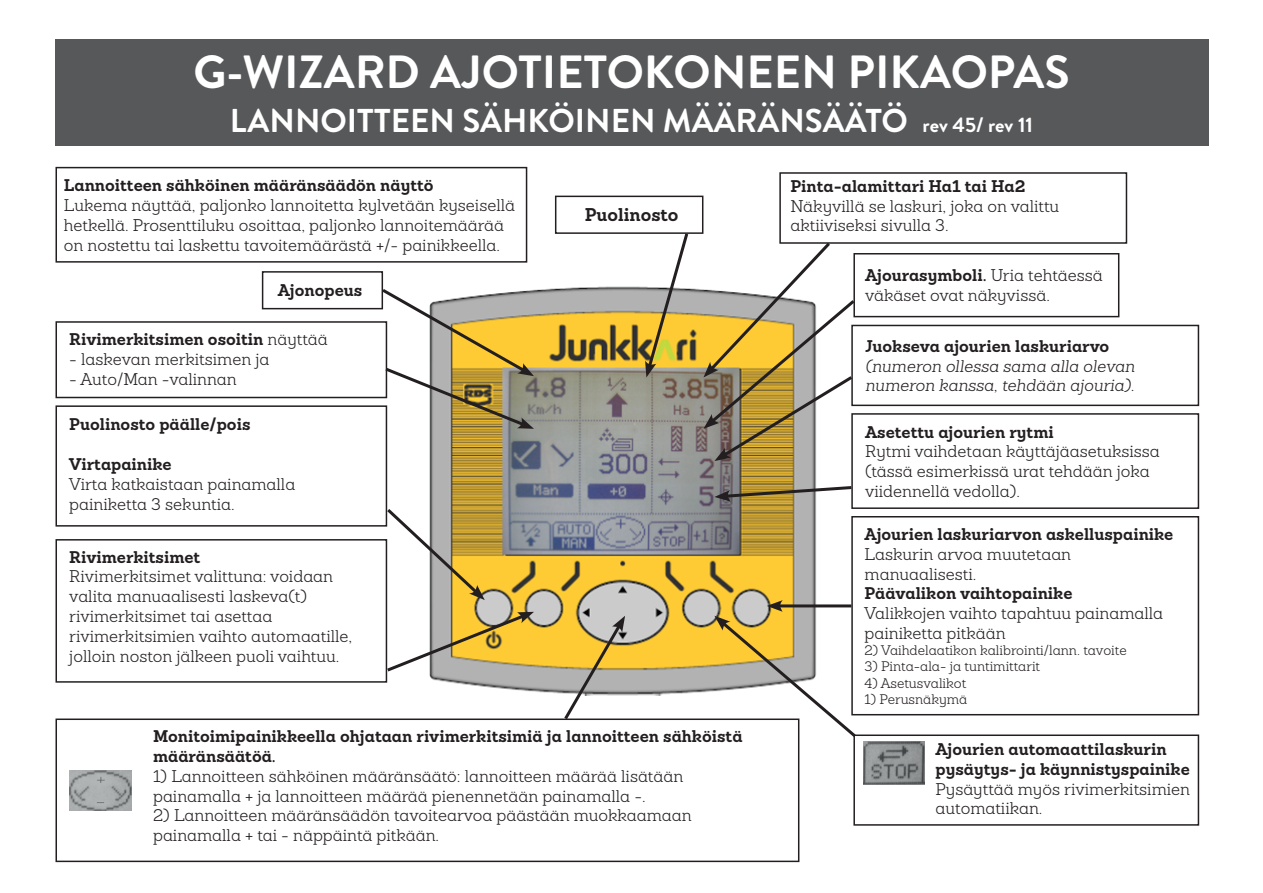
<style>
.page{position:relative;width:1263px;height:893px;background:#fff}
.page>*{position:absolute;margin:0;border:0;box-sizing:border-box;transform-origin:0 0}
.t1{font:700 46.5px "Brandon Grotesque";color:#fff}
.t2{font:700 33px "Brandon Grotesque";color:#fff}
.t3{font:700 18px "Sanchez";color:#231f20}
.t4{font:300 16.5px/19.8px "Sanchez";color:#231f20}
.t5{font:700 16.5px/19.8px "Sanchez";color:#231f20}
.t6{font:italic 300 16.5px/19.8px "Sanchez";color:#231f20}
.t7{font:300 13.5px "Sanchez";color:#231f20}
.s1{font-size:21px}
.s2{font-weight:300}
.s3{font-weight:700}
</style>
<div class="page">
<div style="left:853px;top:253px;width:266px;height:64px;border:2px solid #231f20"></div>
<img style="left:429px;top:286px;width:388px;height:409px">
<div style="left:55px;top:40px;width:1153px;height:106px;background:#57585a"></div>
<div style="left:555px;top:196px;width:148px;height:38px;border:2px solid #231f20"></div>
<div style="left:56px;top:167px;width:471px;height:96px;border:2px solid #231f20"></div>
<div style="left:56px;top:321px;width:331px;height:77px;border:2px solid #231f20"></div>
<div style="left:851px;top:325px;width:348px;height:81px;border:2px solid #231f20"></div>
<div style="left:779px;top:172px;width:348px;height:72px;border:2px solid #231f20"></div>
<div style="left:56px;top:405px;width:331px;height:122px;border:2px solid #231f20"></div>
<div style="left:851px;top:413px;width:348px;height:96px;border:2px solid #231f20"></div>
<div style="left:56px;top:539px;width:331px;height:144px;border:2px solid #231f20"></div>
<div style="left:56px;top:718px;width:743px;height:144px;border:2px solid #231f20"></div>
<div style="left:851px;top:516px;width:348px;height:199px;border:2px solid #231f20"></div>
<div style="left:262px;top:271px;width:121px;height:38px;border:2px solid #231f20"></div>
<div style="left:853px;top:734px;width:346px;height:92px;border:2px solid #231f20"></div>
<img style="left:69px;top:770px;width:62px;height:40px">
<img style="left:864px;top:741px;width:61px;height:44px">
<svg style="left:645px;top:231px;width:45px;height:146px"></svg>
<svg style="left:703px;top:239px;width:155px;height:222px"></svg>
<svg style="left:714px;top:484px;width:140px;height:18px"></svg>
<svg style="left:714px;top:600px;width:145px;height:140px"></svg>
<svg style="left:561px;top:616px;width:64px;height:105px"></svg>
<svg style="left:384px;top:612px;width:150px;height:62px"></svg>
<svg style="left:384px;top:506px;width:101px;height:94px"></svg>
<svg style="left:379px;top:286px;width:155px;height:143px"></svg>
<h1 class="t1" style="left:193px;top:39px;width:878px">G-WIZARD AJOTIETOKONEEN PIKAOPAS</h1>
<h2 class="t2" style="left:230px;top:98px;width:805px">LANNOITTEEN SÄHKÖINEN MÄÄRÄNSÄÄTÖ <span class="s1">rev 45/ rev 11</span></h2>
<p class="t5" style="left:64px;top:175px;width:371px">Lannoitteen sähköinen määränsäädön näyttö</p>
<p class="t4" style="left:64px;top:195px;width:453px">Lukema näyttää, paljonko lannoitetta kylvetään kyseisellä hetkellä. Prosenttiluku osoittaa, paljonko lannoitemäärää on nostettu tai laskettu tavoitemäärästä +/- painikkeella.</p>
<p class="t3" style="left:585px;top:203px;width:95px">Puolinosto</p>
<p class="t5" style="left:278px;top:280px;width:86px">Ajonopeus</p>
<p class="t5" style="left:69px;top:330px;width:260px">Rivimerkitsimen osoitin <span class="s2">näyttää</span></p>
<p class="t4" style="left:69px;top:349px;width:202px">- laskevan merkitsimen ja</p>
<p class="t4" style="left:69px;top:369px;width:169px">- Auto/Man -valinnan</p>
<p class="t5" style="left:69px;top:415px;width:183px">Puolinosto päälle/pois</p>
<p class="t5" style="left:69px;top:454px;width:104px">Virtapainike</p>
<p class="t4" style="left:69px;top:474px;width:227px">Virta katkaistaan painamalla painiketta 3 sekuntia.</p>
<p class="t5" style="left:69px;top:547px;width:133px">Rivimerkitsimet</p>
<p class="t4" style="left:69px;top:567px;width:284px">Rivimerkitsimet valittuna: voidaan valita manuaalisesti laskeva(t) rivimerkitsimet tai asettaa rivimerkitsimien vaihto automaatille, jolloin noston jälkeen puoli vaihtuu.</p>
<p class="t5" style="left:153px;top:726px;width:591px">Monitoimipainikkeella ohjataan rivimerkitsimiä ja lannoitteen sähköistä määränsäätöä.</p>
<p class="t4" style="left:153px;top:766px;width:532px">1) Lannoitteen sähköinen määränsäätö: lannoitteen määrää lisätään painamalla + ja lannoitteen määrää pienennetään painamalla -.</p>
<p class="t4" style="left:153px;top:805px;width:540px">2) Lannoitteen määränsäädön tavoitearvoa päästään muokkaamaan painamalla + tai - näppäintä pitkään.</p>
<p class="t5" style="left:790px;top:176px;width:237px">Pinta-alamittari Ha1 tai Ha2</p>
<p class="t4" style="left:790px;top:196px;width:270px">Näkyvillä se laskuri, joka on valittu aktiiviseksi sivulla 3.</p>
<p class="t4" style="left:865px;top:266px;width:239px"><span class="s3">Ajourasymboli.</span> Uria tehtäessä väkäset ovat näkyvissä.</p>
<p class="t5" style="left:865px;top:336px;width:246px">Juokseva ajourien laskuriarvo</p>
<p class="t6" style="left:865px;top:356px;width:271px">(numeron ollessa sama alla olevan numeron kanssa, tehdään ajouria).</p>
<p class="t5" style="left:865px;top:422px;width:190px">Asetettu ajourien rytmi</p>
<p class="t4" style="left:865px;top:441px;width:296px">Rytmi vaihdetaan käyttäjäasetuksissa (tässä esimerkissä urat tehdään joka viidennellä vedolla).</p>
<p class="t5" style="left:865px;top:524px;width:310px">Ajourien laskuriarvon askelluspainike</p>
<p class="t4" style="left:865px;top:544px;width:208px">Laskurin arvoa muutetaan manuaalisesti.</p>
<p class="t5" style="left:865px;top:583px;width:209px">Päävalikon vaihtopainike</p>
<p class="t4" style="left:865px;top:603px;width:300px">Valikkojen vaihto tapahtuu painamalla painiketta pitkään</p>
<p class="t7" style="left:865px;top:642px;width:264px">2) Vaihdelaatikon kalibrointi/lann. tavoite</p>
<p class="t7" style="left:865px;top:658px;width:177px">3) Pinta-ala- ja tuntimittarit</p>
<p class="t7" style="left:865px;top:674px;width:103px">4) Asetusvalikot</p>
<p class="t7" style="left:865px;top:690px;width:104px">1) Perusnäkymä</p>
<p class="t5" style="left:935px;top:739px;width:256px">Ajourien automaattilaskurin pysäytys- ja käynnistyspainike</p>
<p class="t4" style="left:935px;top:779px;width:256px">Pysäyttää myös rivimerkitsimien automatiikan.</p>
</div>
